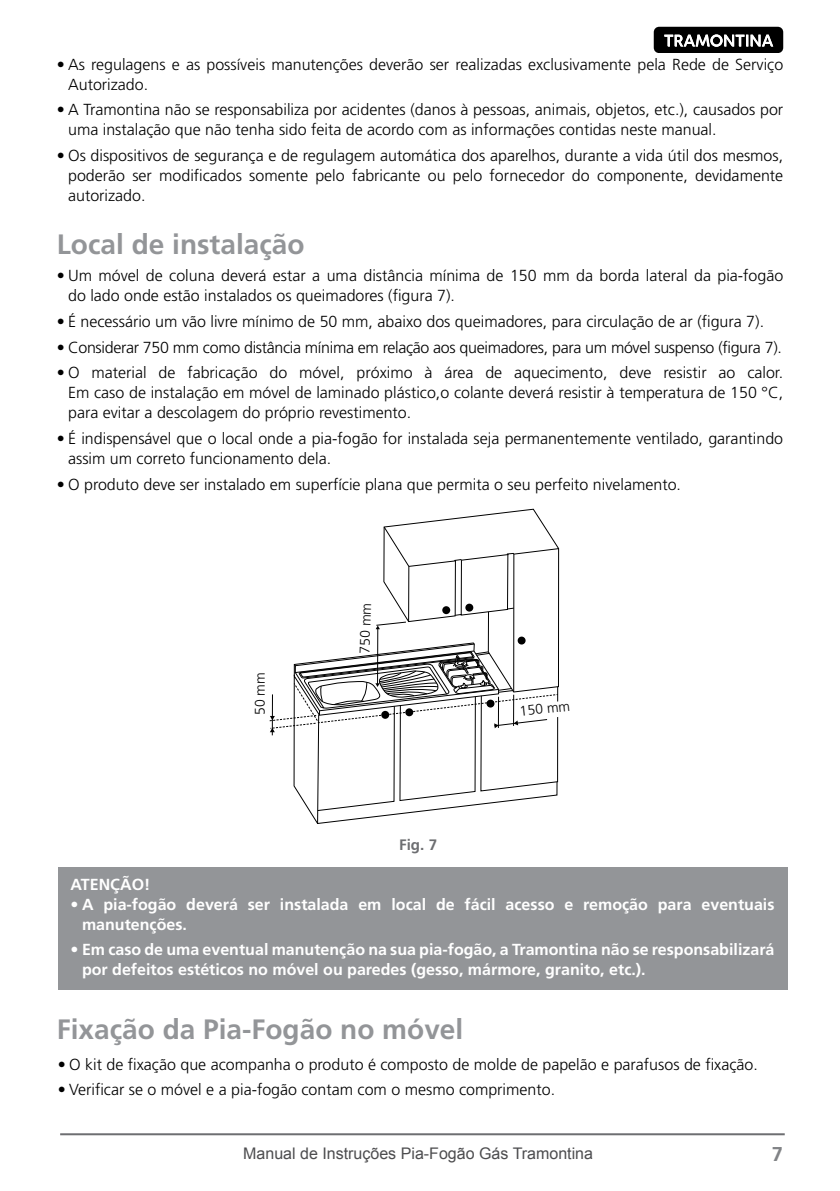
<style>
.page{position:relative;width:840px;height:1191px;background:#fff}
.page>*{position:absolute;margin:0;border:0;box-sizing:border-box;transform-origin:0 0}
.t1{font:700 28px "Frutiger";color:#939598}
.t2{font:700 20px "Frutiger";color:#818386}
.t3{font:300 16px/20px "Frutiger";color:#000}
.t4{font:700 16px/20px "Frutiger";color:#fff}
.t5{font:300 16px "Frutiger";letter-spacing:-.02em;color:#000}
.t6{font:16px "Arial";color:#4d4d4f}
.t7{font:700 15.2px "Frutiger";color:#6d6e71}
.t8{font:300 14px "Frutiger";color:#000}
</style>
<div class="page">
<svg style="left:653px;top:27px;width:129px;height:26px;background:#363636"></svg>
<hr style="left:60px;top:1133px;width:724px;height:2px;background:#6d6e71">
<svg style="left:269px;top:509px;width:291px;height:315px"></svg>
<div style="left:58px;top:867px;width:728px;height:122px;background:#939598"></div>
<p class="t3" style="left:68px;top:54px;width:716px;text-indent:-11px">• As regulagens e as possíveis manutenções deverão ser realizadas exclusivamente pela Rede de Serviço<br>Autorizado.</p>
<p class="t3" style="left:68px;top:100px;width:716px;text-indent:-11px">• A Tramontina não se responsabiliza por acidentes (danos à pessoas, animais, objetos, etc.), causados por uma instalação que não tenha sido feita de acordo com as informações contidas neste manual.</p>
<p class="t3" style="left:68px;top:146px;width:716px;text-align:justify;text-indent:-11px">• Os dispositivos de segurança e de regulagem automática dos aparelhos, durante a vida útil dos mesmos, poderão ser modificados somente pelo fabricante ou pelo fornecedor do componente, devidamente autorizado.</p>
<h1 class="t1" style="left:57px;top:227px;width:249px">Local de instalação</h1>
<p class="t3" style="left:68px;top:266px;width:716px;text-indent:-11px">• Um móvel de coluna deverá estar a uma distância mínima de 150 mm da borda lateral da pia-fogão do lado onde estão instalados os queimadores (figura 7).</p>
<p class="t3" style="left:57px;top:312px;width:708px">• É necessário um vão livre mínimo de 50 mm, abaixo dos queimadores, para circulação de ar (figura 7).</p>
<p class="t5" style="left:57px;top:338px;width:726px">• Considerar 750 mm como distância mínima em relação aos queimadores, para um móvel suspenso (figura 7).</p>
<p class="t3" style="left:68px;top:363px;width:716px;text-align:justify;text-indent:-11px">• O material de fabricação do móvel, próximo à área de aquecimento, deve resistir ao calor.<br>Em caso de instalação em móvel de laminado plástico,o colante deverá resistir à temperatura de 150 °C, para evitar a descolagem do próprio revestimento.</p>
<p class="t3" style="left:68px;top:429px;width:716px;text-indent:-11px">• É indispensável que o local onde a pia-fogão for instalada seja permanentemente ventilado, garantindo assim um correto funcionamento dela.</p>
<p class="t3" style="left:57px;top:474px;width:625px">• O produto deve ser instalado em superfície plana que permita o seu perfeito nivelamento.</p>
<p class="t8" style="left:252px;top:715px;width:44px;rotate:-90deg">50 mm</p>
<p class="t8" style="left:356px;top:653px;width:52px;rotate:-88deg">750 mm</p>
<p class="t7" style="left:399px;top:836px;width:39px">Fig. 7</p>
<p class="t8" style="left:518px;top:703px;width:52px;rotate:-6deg">150 mm</p>
<p class="t4" style="left:71px;top:874px;width:81px">ATENÇÃO!</p>
<p class="t4" style="left:82px;top:894px;width:693px;text-indent:-11px">• A pia-fogão deverá ser instalada em local de fácil acesso e remoção para eventuais manutenções.</p>
<p class="t4" style="left:82px;top:939px;width:693px;text-indent:-11px">• Em caso de uma eventual manutenção na sua pia-fogão, a Tramontina não se responsabilizará por defeitos estéticos no móvel ou paredes (gesso, mármore, granito, etc.).</p>
<h1 class="t1" style="left:57px;top:1012px;width:408px">Fixação da Pia-Fogão no móvel</h1>
<p class="t3" style="left:58px;top:1054px;width:701px">• O kit de fixação que acompanha o produto é composto de molde de papelão e parafusos de fixação.</p>
<p class="t3" style="left:58px;top:1080px;width:498px">• Verificar se o móvel e a pia-fogão contam com o mesmo comprimento.</p>
<p class="t6" style="left:243px;top:1143px;width:351px">Manual de Instruções Pia-Fogão Gás Tramontina</p>
<p class="t2" style="left:771px;top:1142px;width:13px">7</p>
</div>
